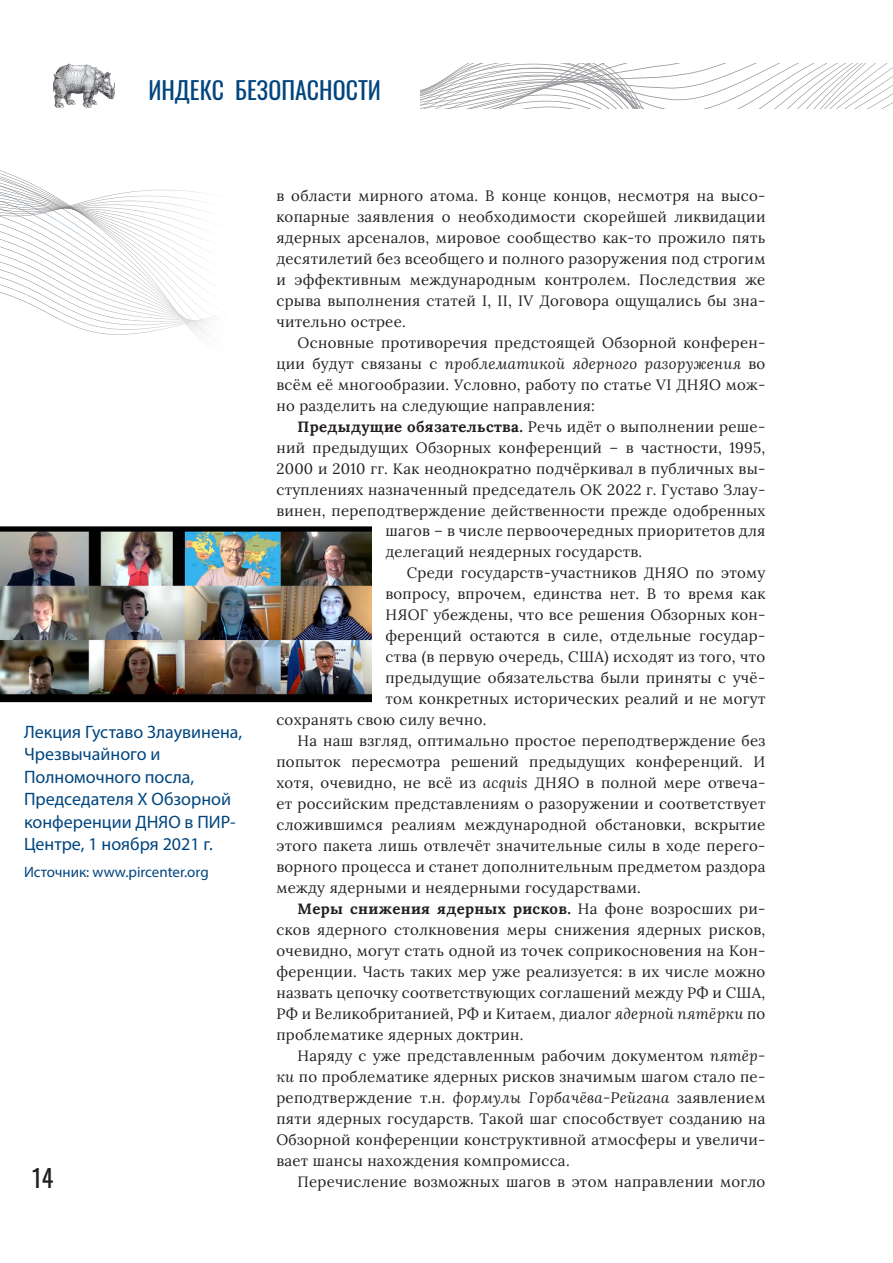
<style>
.page{position:relative;width:893px;height:1263px;background:#fff}
.page>*{position:absolute;margin:0;border:0;box-sizing:border-box;transform-origin:0 0}
.t1{font:24.15px "Oswald";color:#231f20}
.t2{font:24px "Oswald";color:#01457f}
.Подпись_к_фото{font:18px/22.5px "Myriad Pro";color:#01457f}
.Текст{font:15px/21px "Lora";letter-spacing:.02em;color:#231f20;text-align:justify}
.Текст-2{font:700 15px "Lora";letter-spacing:.02em;color:#231f20}
.Подпись_к_фото-2{font:15px "Myriad Pro";color:#01457f}
.s1{font-style:italic}
.s2{font-weight:400}
.s3{font-weight:700}
</style>
<div class="page">
<img style="left:52px;top:64px;width:63px;height:44px">
<svg style="left:421px;top:64px;width:472px;height:45px"></svg>
<svg style="left:57px;top:318px;width:154px;height:10px"></svg>
<svg style="left:38px;top:308px;width:175px;height:10px"></svg>
<svg style="left:0;top:170px;width:210px;height:138px"></svg>
<svg style="left:0;top:172px;width:210px;height:126px"></svg>
<svg style="left:0;top:177px;width:210px;height:3px"></svg>
<svg style="left:0;top:180px;width:210px;height:2px"></svg>
<svg style="left:0;top:182px;width:210px;height:2px"></svg>
<svg style="left:0;top:184px;width:210px;height:2px"></svg>
<svg style="left:0;top:186px;width:210px;height:3px"></svg>
<svg style="left:0;top:189px;width:210px;height:99px"></svg>
<img style="left:0;top:526px;width:372px;height:177px">
<h2 class="t2" style="left:148px;top:69px;width:234px">ИНДЕКС БЕЗОПАСНОСТИ</h2>
<p class="Подпись_к_фото" style="left:24px;top:720px;width:220px">Лекция Густаво Злаувинена,<br>Чрезвычайного и<br>Полномочного посла,<br>Председателя X Обзорной конференции ДНЯО в ПИР-<br>Центре, 1 ноября 2021 г.</p>
<p class="Подпись_к_фото-2" style="left:24px;top:862px;width:186px">Источник: www.pircenter.org</p>
<h1 class="t1" style="left:32px;top:1156px;width:23px">14</h1>
<p class="Текст" style="left:276px;top:184px;width:490px">в области мирного атома. В конце концов, несмотря на высо&shy;копарные заявления о необходимости скорейшей ликвидации ядерных арсеналов, мировое сообщество как-то прожило пять десятилетий без всеобщего и полного разоружения под строгим и эффективным международным контролем. Последствия же срыва выполнения статей I, II, IV Договора ощущались бы зна&shy;чительно острее.</p>
<p class="Текст" style="left:276px;top:331px;width:490px;text-indent:21px">Основные противоречия предстоящей Обзорной конферен&shy;ции будут связаны с <span class="s1">проблематикой ядерного разоружения</span> во всём её многообразии. Условно, работу по статье VI ДНЯО мож&shy;но разделить на следующие направления:</p>
<p class="Текст-2" style="left:298px;top:413px;width:469px">Предыдущие обязательства. <span class="s2">Речь идёт о выполнении реше-</span></p>
<p class="Текст" style="left:276px;top:436px;width:490px">ний предыдущих Обзорных конференций – в частности, 1995,</p>
<p class="Текст" style="left:276px;top:457px;width:490px">2000 и 2010 гг. Как неоднократно подчёркивал в публичных вы-</p>
<p class="Текст" style="left:276px;top:478px;width:490px">ступлениях назначенный председатель ОК 2022 г. Густаво Злау-</p>
<p class="Текст" style="left:276px;top:499px;width:490px">винен, переподтверждение действенности прежде одобренных</p>
<p class="Текст" style="left:385px;top:520px;width:381px">шагов – в числе первоочередных приоритетов для</p>
<p class="Текст" style="left:385px;top:541px;width:258px">делегаций неядерных государств.</p>
<p class="Текст" style="left:407px;top:562px;width:360px">Среди государств-участников ДНЯО по этому</p>
<p class="Текст" style="left:385px;top:583px;width:381px">вопросу, впрочем, единства нет. В то время как</p>
<p class="Текст" style="left:385px;top:604px;width:381px">НЯОГ убеждены, что все решения Обзорных кон-</p>
<p class="Текст" style="left:385px;top:624px;width:381px">ференций остаются в силе, отдельные государ-</p>
<p class="Текст" style="left:385px;top:645px;width:381px">ства (в первую очередь, США) исходят из того, что</p>
<p class="Текст" style="left:385px;top:666px;width:381px">предыдущие обязательства были приняты с учё-</p>
<p class="Текст" style="left:385px;top:687px;width:381px">том конкретных исторических реалий и не могут</p>
<p class="Текст" style="left:276px;top:708px;width:212px">сохранять свою силу вечно.</p>
<p class="Текст" style="left:276px;top:729px;width:490px;text-indent:21px">На наш взгляд, оптимально простое переподтверждение без попыток пересмотра решений предыдущих конференций. И хотя, очевидно, не всё из <span class="s1">acquis</span> ДНЯО в полной мере отвеча&shy;ет российским представлениям о разоружении и соответствует сложившимся реалиям международной обстановки, вскрытие этого пакета лишь отвлечёт значительные силы в ходе перего&shy;ворного процесса и станет дополнительным предметом раздора между ядерными и неядерными государствами.</p>
<p class="Текст" style="left:276px;top:897px;width:490px;text-indent:21px"><span class="s3">Меры снижения ядерных рисков.</span> На фоне возросших ри&shy;сков ядерного столкновения меры снижения ядерных рисков, очевидно, могут стать одной из точек соприкосновения на Кон&shy;ференции. Часть таких мер уже реализуется: в их числе можно назвать цепочку соответствующих соглашений между РФ и США, РФ и Великобританией, РФ и Китаем, диалог <span class="s1">ядерной пятёрки</span> по проблематике ядерных доктрин.</p>
<p class="Текст" style="left:276px;top:1044px;width:490px;text-indent:21px">Наряду с уже представленным рабочим документом <span class="s1">пятёр&shy;ки</span> по проблематике ядерных рисков значимым шагом стало пе&shy;реподтверждение т.н. <span class="s1">формулы Горбачёва-Рейгана</span> заявлением пяти ядерных государств. Такой шаг способствует созданию на Обзорной конференции конструктивной атмосферы и увеличи&shy;вает шансы нахождения компромисса.</p>
<p class="Текст" style="left:298px;top:1170px;width:469px">Перечисление возможных шагов в этом направлении могло</p>
</div>
